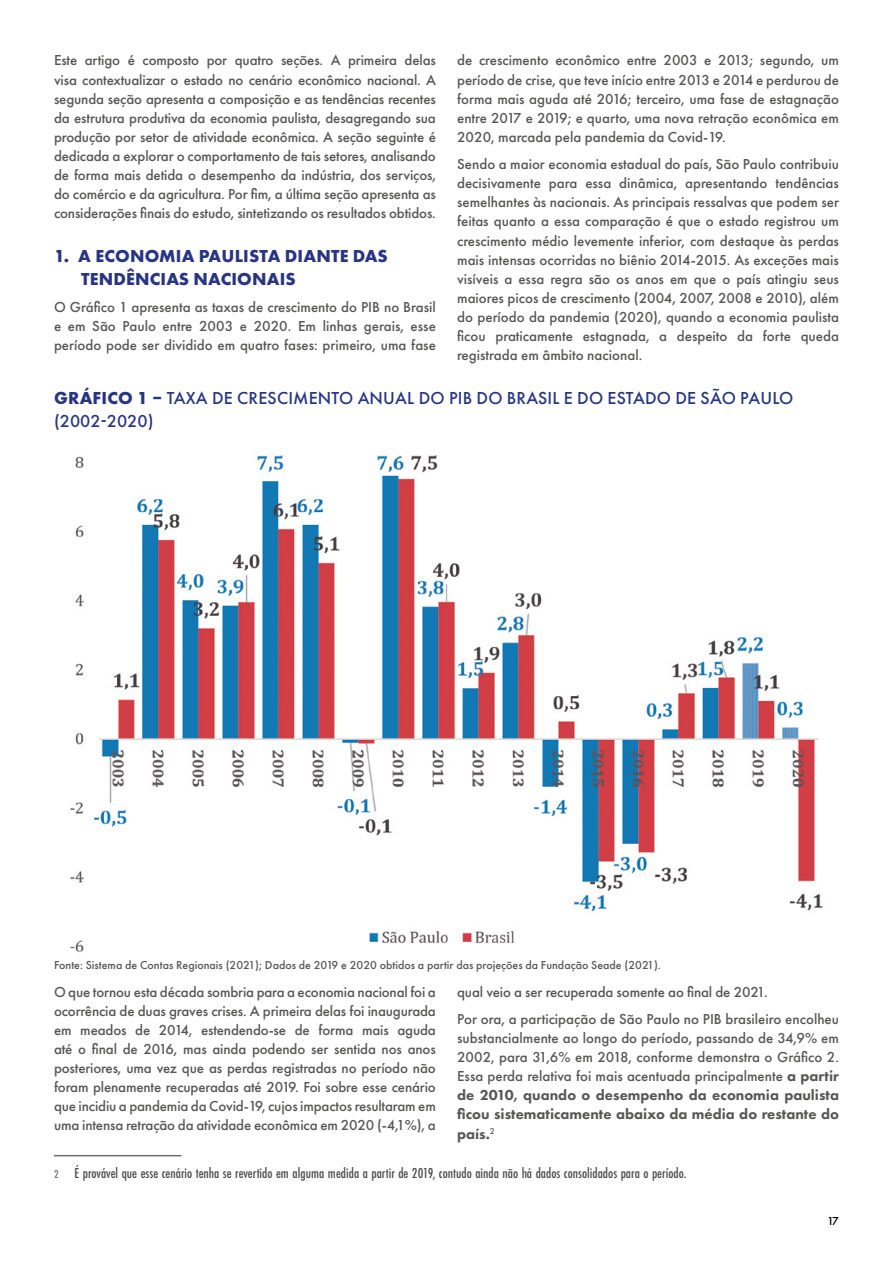
<style>
.page{position:relative;width:893px;height:1263px;background:#fff}
.page>*{position:absolute;margin:0;border:0;box-sizing:border-box;transform-origin:0 0}
.t1{font:500 18px/22.6px "Futura PT";letter-spacing:.01em;color:#283583}
.t2{font:700 18px/22.6px "Futura PT";letter-spacing:.01em;color:#283583}
.t3{font:500 15px/19px "Futura PT";color:#575756;text-align:justify}
.t4{font:500 15px "Futura PT Cond";color:#4d4d4d}
.t5{font:500 12px "Futura PT";color:#575756}
.t6{font:500 12px "Futura PT";color:#000}
.s1{font-weight:700}
.s2{font-weight:800}
.s3{font-size:12px;color:#706f6f}
</style>
<div class="page">
<hr style="left:54px;top:1155px;width:128px;height:1px;background:#706f6f">
<img style="left:70px;top:455px;width:753px;height:497px">
<p class="t3" style="left:457px;top:51px;width:383px">de crescimento econômico entre 2003 e 2013; segundo, um período de crise, que teve início entre 2013 e 2014 e perdurou de forma mais aguda até 2016; terceiro, uma fase de estagnação entre 2017 e 2019; e quarto, uma nova retração econômica em 2020, marcada pela pandemia da Covid-19.</p>
<p class="t3" style="left:457px;top:155px;width:383px">Sendo a maior economia estadual do país, São Paulo contribuiu decisivamente para essa dinâmica, apresentando tendências semelhantes às nacionais. As principais ressalvas que podem ser feitas quanto a essa comparação é que o estado registrou um crescimento médio levemente inferior, com destaque às perdas mais intensas ocorridas no biênio 2014-2015. As exceções mais visíveis a essa regra são os anos em que o país atingiu seus maiores picos de crescimento (2004, 2007, 2008 e 2010), além do período da pandemia (2020), quando a economia paulista ficou praticamente estagnada, a despeito da forte queda registrada em âmbito nacional.</p>
<p class="t1" style="left:54px;top:387px;width:741px"><span class="s1">GRÁFICO 1 –</span> TAXA DE CRESCIMENTO ANUAL DO PIB DO BRASIL E DO ESTADO DE SÃO PAULO (2002-2020)</p>
<p class="t3" style="left:54px;top:51px;width:383px">Este artigo é composto por quatro seções. A primeira delas visa contextualizar o estado no cenário econômico nacional. A segunda seção apresenta a composição e as tendências recentes da estrutura produtiva da economia paulista, desagregando sua produção por setor de atividade econômica. A seção seguinte é dedicada a explorar o comportamento de tais setores, analisando de forma mais detida o desempenho da indústria, dos serviços, do comércio e da agricultura. Por fim, a última seção apresenta as considerações finais do estudo, sintetizando os resultados obtidos.</p>
<p class="t2" style="left:81px;top:244px;width:308px;text-indent:-27px">1. A ECONOMIA PAULISTA DIANTE DAS<br>TENDÊNCIAS NACIONAIS</p>
<p class="t3" style="left:54px;top:298px;width:383px">O Gráfico 1 apresenta as taxas de crescimento do PIB no Brasil e em São Paulo entre 2003 e 2020. Em linhas gerais, esse período pode ser dividido em quatro fases: primeiro, uma fase</p>
<p class="t5" style="left:54px;top:958px;width:608px">Fonte: Sistema de Contas Regionais (2021); Dados de 2019 e 2020 obtidos a partir das projeções da Fundação Seade (2021).</p>
<p class="t3" style="left:54px;top:982px;width:383px">O que tornou esta década sombria para a economia nacional foi a ocorrência de duas graves crises. A primeira delas foi inaugurada em meados de 2014, estendendo-se de forma mais aguda até o final de 2016, mas ainda podendo ser sentida nos anos posteriores, uma vez que as perdas registradas no período não foram plenamente recuperadas até 2019. Foi sobre esse cenário que incidiu a pandemia da Covid-19, cujos impactos resultaram em uma intensa retração da atividade econômica em 2020 (-4,1%), a</p>
<p class="t3" style="left:457px;top:978px;width:383px;line-height:27.6px">qual veio a ser recuperada somente ao final de 2021.<br>Por ora, a participação de São Paulo no PIB brasileiro encolheu</p>
<p class="t3" style="left:457px;top:1029px;width:383px">substancialmente ao longo do período, passando de 34,9% em 2002, para 31,6% em 2018, conforme demonstra o Gráfico 2.<br>Essa perda relativa foi mais acentuada principalmente <span class="s2">a partir de 2010, quando o desempenho da economia paulista ficou sistematicamente abaixo da média do restante do país.</span><sup>2</sup></p>
<p class="t4" style="left:54px;top:1164px;width:634px"><span class="s3">2</span> É provável que esse cenário tenha se revertido em alguma medida a partir de 2019, contudo ainda não há dados consolidados para o período.</p>
<p class="t6" style="left:827px;top:1214px;width:13px">17</p>
</div>
